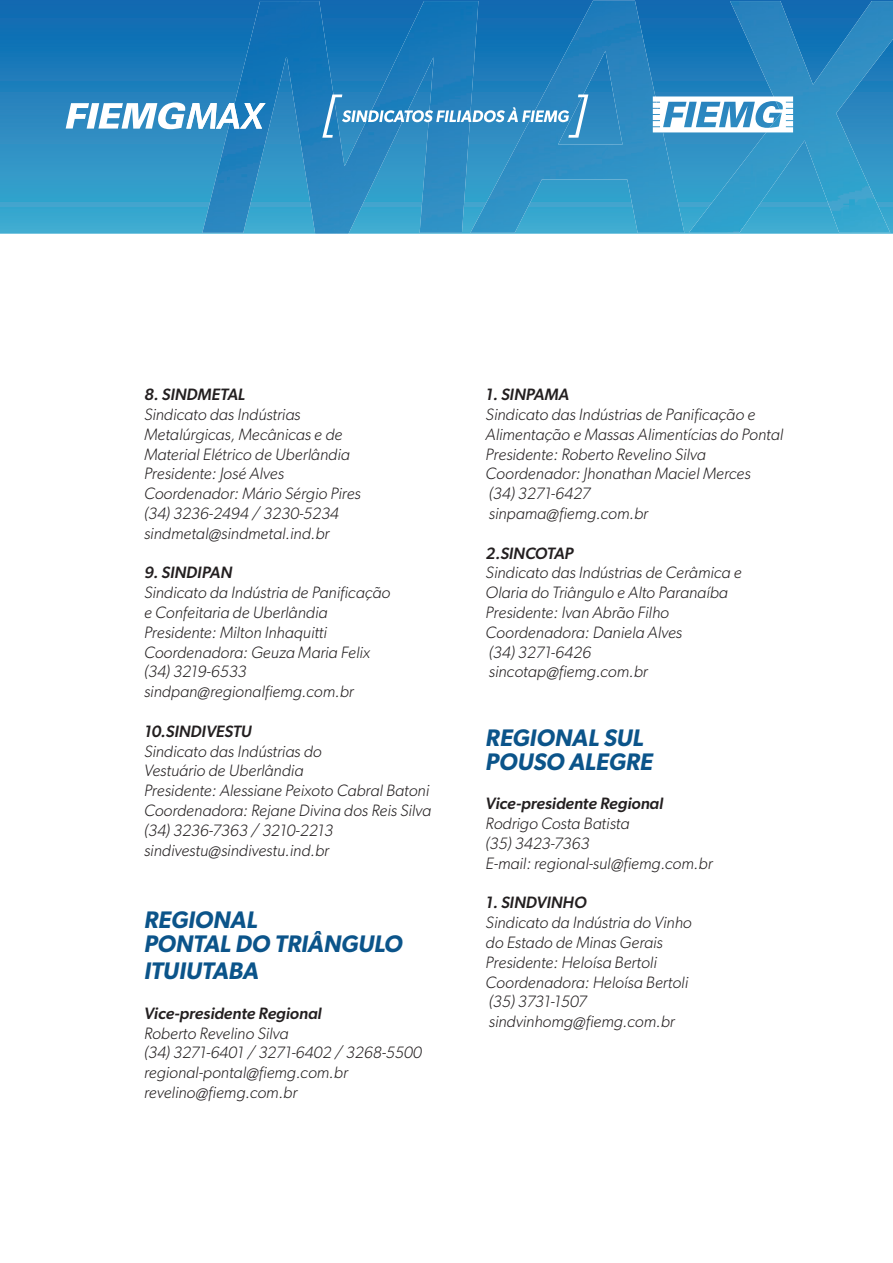
<style>
.page{position:relative;width:893px;height:1263px;background:#fff}
.page>*{position:absolute;margin:0;border:0;box-sizing:border-box;transform-origin:0 0}
.tx_corrido{font:italic 600 24px/24px "Gibson";color:#0b548a}
.tx_corrido-2{font:italic 300 16.5px/19.8px "Gibson";color:#231f20}
.tx_corrido-3{font:italic 500 16.5px "Gibson";color:#231f20}
</style>
<div class="page">
<svg style="left:0;top:0;width:893px;height:234px;background:#2789c0"></svg>
<img style="left:478px;top:1px;width:206px;height:232px">
<img style="left:689px;top:1px;width:204px;height:232px">
<img style="left:202px;top:1px;width:276px;height:233px">
<svg style="left:322px;top:94px;width:266px;height:44px;background:#4997c8"></svg>
<svg style="left:66px;top:103px;width:200px;height:26px"></svg>
<svg style="left:653px;top:96px;width:140px;height:36px"></svg>
<p class="tx_corrido-3" style="left:144px;top:385px;width:103px">8. SINDMETAL</p>
<p class="tx_corrido-2" style="left:144px;top:404px;width:207px">Sindicato das Indústrias<br>Metalúrgicas, Mecânicas e de<br>Material Elétrico de Uberlândia</p>
<p class="tx_corrido-2" style="left:144px;top:464px;width:142px">Presidente: José Alves</p>
<p class="tx_corrido-2" style="left:144px;top:483px;width:218px">Coordenador: Mário Sérgio Pires</p>
<p class="tx_corrido-2" style="left:144px;top:503px;width:196px">(34) 3236-2494 / 3230-5234</p>
<p class="tx_corrido-2" style="left:144px;top:523px;width:187px">sindmetal@sindmetal.ind.br</p>
<p class="tx_corrido-3" style="left:144px;top:563px;width:90px">9. SINDIPAN</p>
<p class="tx_corrido-2" style="left:144px;top:582px;width:248px">Sindicato da Indústria de Panificação e Confeitaria de Uberlândia</p>
<p class="tx_corrido-2" style="left:144px;top:622px;width:184px">Presidente: Milton Inhaquitti</p>
<p class="tx_corrido-2" style="left:144px;top:642px;width:228px">Coordenadora: Geuza Maria Felix</p>
<p class="tx_corrido-2" style="left:144px;top:662px;width:104px">(34) 3219-6533</p>
<p class="tx_corrido-2" style="left:144px;top:681px;width:211px">sindpan@regionalfiemg.com.br</p>
<p class="tx_corrido-3" style="left:144px;top:721px;width:109px">10.SINDIVESTU</p>
<p class="tx_corrido-2" style="left:144px;top:741px;width:179px">Sindicato das Indústrias do<br>Vestuário de Uberlândia</p>
<p class="tx_corrido-2" style="left:144px;top:780px;width:287px">Presidente: Alessiane Peixoto Cabral Batoni</p>
<p class="tx_corrido-2" style="left:144px;top:800px;width:289px">Coordenadora: Rejane Divina dos Reis Silva</p>
<p class="tx_corrido-2" style="left:144px;top:820px;width:191px">(34) 3236-7363 / 3210-2213</p>
<p class="tx_corrido-2" style="left:144px;top:840px;width:187px">sindivestu@sindivestu.ind.br</p>
<p class="tx_corrido" style="left:144px;top:907px;width:260px">REGIONAL<br>PONTAL DO TRIÂNGULO</p>
<p class="tx_corrido" style="left:144px;top:958px;width:116px">ITUIUTABA</p>
<p class="tx_corrido-3" style="left:144px;top:1003px;width:179px">Vice-presidente Regional</p>
<p class="tx_corrido-2" style="left:144px;top:1023px;width:146px">Roberto Revelino Silva</p>
<p class="tx_corrido-2" style="left:144px;top:1043px;width:279px">(34) 3271-6401 / 3271-6402 / 3268-5500</p>
<p class="tx_corrido-2" style="left:144px;top:1062px;width:205px">regional-pontal@fiemg.com.br revelino@fiemg.com.br</p>
<p class="tx_corrido-3" style="left:486px;top:385px;width:85px">1. SINPAMA</p>
<p class="tx_corrido-2" style="left:486px;top:404px;width:299px">Sindicato das Indústrias de Panificação e<br>Alimentação e Massas Alimentícias do Pontal</p>
<p class="tx_corrido-2" style="left:486px;top:444px;width:222px">Presidente: Roberto Revelino Silva</p>
<p class="tx_corrido-2" style="left:486px;top:464px;width:267px">Coordenador: Jhonathan Maciel Merces</p>
<p class="tx_corrido-2" style="left:489px;top:483px;width:103px">(34) 3271-6427</p>
<p class="tx_corrido-2" style="left:489px;top:503px;width:161px">sinpama@fiemg.com.br</p>
<p class="tx_corrido-3" style="left:486px;top:543px;width:89px">2.SINCOTAP</p>
<p class="tx_corrido-2" style="left:486px;top:563px;width:258px">Sindicato das Indústrias de Cerâmica e<br>Olaria do Triângulo e Alto Paranaíba</p>
<p class="tx_corrido-2" style="left:486px;top:602px;width:185px">Presidente: Ivan Abrão Filho</p>
<p class="tx_corrido-2" style="left:486px;top:622px;width:198px">Coordenadora: Daniela Alves</p>
<p class="tx_corrido-2" style="left:489px;top:642px;width:104px">(34) 3271-6426</p>
<p class="tx_corrido-2" style="left:489px;top:662px;width:160px">sincotap@fiemg.com.br</p>
<p class="tx_corrido" style="left:486px;top:725px;width:169px">REGIONAL SUL<br>POUSO ALEGRE</p>
<p class="tx_corrido-3" style="left:486px;top:794px;width:179px">Vice-presidente Regional</p>
<p class="tx_corrido-2" style="left:486px;top:813px;width:145px">Rodrigo Costa Batista</p>
<p class="tx_corrido-2" style="left:486px;top:833px;width:105px">(35) 3423-7363</p>
<p class="tx_corrido-2" style="left:486px;top:853px;width:228px">E-mail: regional-sul@fiemg.com.br</p>
<p class="tx_corrido-3" style="left:486px;top:893px;width:102px">1. SINDVINHO</p>
<p class="tx_corrido-2" style="left:486px;top:912px;width:208px">Sindicato da Indústria do Vinho do Estado de Minas Gerais</p>
<p class="tx_corrido-2" style="left:486px;top:952px;width:173px">Presidente: Heloísa Bertoli</p>
<p class="tx_corrido-2" style="left:486px;top:972px;width:204px">Coordenadora: Heloísa Bertoli</p>
<p class="tx_corrido-2" style="left:489px;top:992px;width:100px">(35) 3731-1507</p>
<p class="tx_corrido-2" style="left:489px;top:1011px;width:187px">sindvinhomg@fiemg.com.br</p>
</div>
